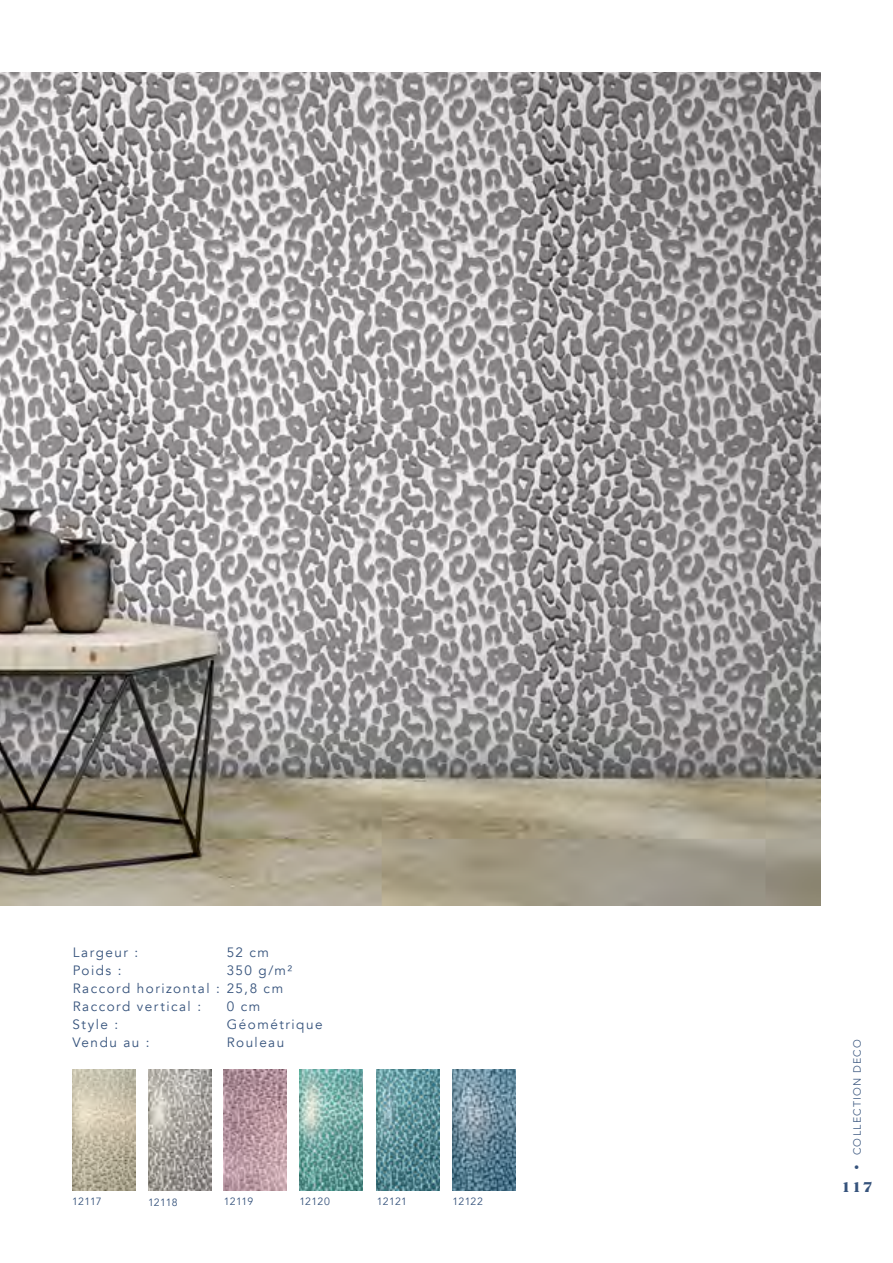
<style>
.page{position:relative;width:893px;height:1263px;background:#fff}
.page>*{position:absolute;margin:0;border:0;box-sizing:border-box;transform-origin:0 0}
.t1{font:900 19.5px "Avenir";color:#36537c}
.t2{font:700 15px "Benguiat";color:#36537c}
.t3{font:13.5px "Avenir";letter-spacing:.11em;color:#36537c}
.t4{font:10.5px "Avenir";letter-spacing:.01em;color:#36537c}
.t5{font:300 10.5px "Avenir";letter-spacing:.12em;color:#36537c}
</style>
<div class="page">
<img style="left:0;top:72px;width:821px;height:834px">
<img style="left:148px;top:1069px;width:63px;height:121px">
<img style="left:224px;top:1070px;width:63px;height:121px">
<img style="left:299px;top:1069px;width:64px;height:122px">
<img style="left:377px;top:1069px;width:63px;height:121px">
<img style="left:453px;top:1069px;width:62px;height:122px">
<img style="left:72px;top:1069px;width:63px;height:122px">
<p class="t3" style="left:73px;top:944px;width:67px">Largeur :</p>
<p class="t3" style="left:227px;top:944px;width:44px">52 cm</p>
<p class="t3" style="left:73px;top:962px;width:50px">Poids :</p>
<p class="t3" style="left:227px;top:962px;width:67px">350 g/m²</p>
<p class="t3" style="left:73px;top:980px;width:212px">Raccord horizontal : 25,8 cm</p>
<p class="t3" style="left:73px;top:998px;width:130px">Raccord vertical :</p>
<p class="t3" style="left:227px;top:998px;width:35px">0 cm</p>
<p class="t3" style="left:73px;top:1016px;width:47px">Style :</p>
<p class="t3" style="left:227px;top:1016px;width:97px">Géométrique</p>
<p class="t3" style="left:72px;top:1034px;width:79px">Vendu au :</p>
<p class="t3" style="left:227px;top:1034px;width:59px">Rouleau</p>
<p class="t4" style="left:72px;top:1195px;width:31px">12117</p>
<p class="t4" style="left:148px;top:1196px;width:31px">12118</p>
<p class="t4" style="left:224px;top:1195px;width:31px">12119</p>
<p class="t4" style="left:299px;top:1195px;width:32px">12120</p>
<p class="t4" style="left:377px;top:1195px;width:32px">12121</p>
<p class="t4" style="left:452px;top:1195px;width:32px">12122</p>
<p class="t5" style="left:851px;top:1155px;width:117px;rotate:-90deg">COLLECTION DECO</p>
<p class="t1" style="left:854px;top:1145px;width:7px">.</p>
<p class="t2" style="left:841px;top:1178px;width:34px">117</p>
</div>
